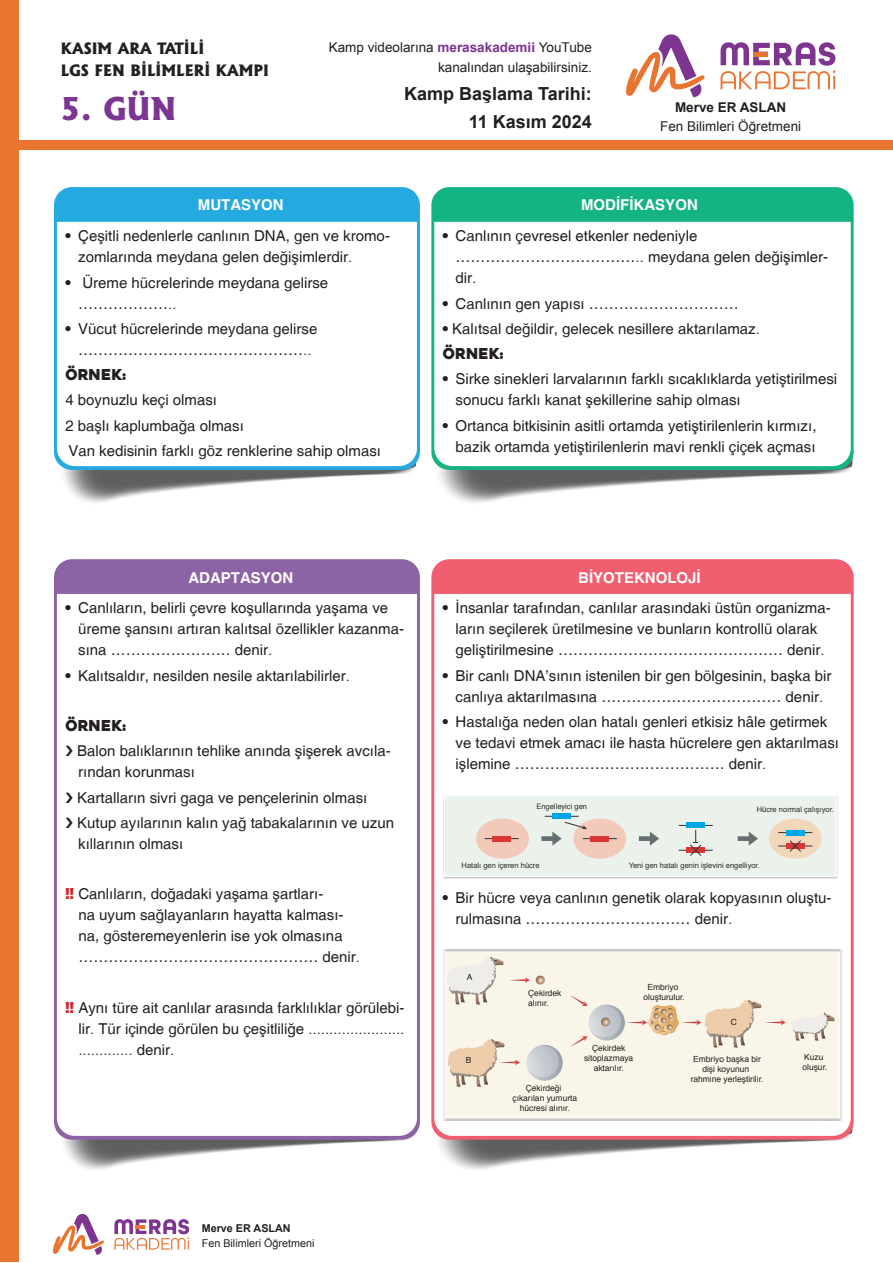
<style>
.page{position:relative;width:893px;height:1263px;background:#fff}
.page>*{position:absolute;margin:0;border:0;box-sizing:border-box;transform-origin:0 0}
.t1{font:800 30px "Albertus";color:#7c3590}
.t2{font:700 18px/28px "Arial";color:#231f20;text-align:right}
.regular{font:15px/21px "Helveticaisler";color:#231f20}
.regular-2{font:700 15px "yargi Helvetica";color:#fff}
.t3{font:800 15px/22.5px "Albertus";color:#231f20}
.regular-3{font:15px "Heavitas";color:#231f20}
.t4{font:13.5px/19.5px "Arial";color:#231f20;text-align:right}
.t5{font:700 13.5px "Arial";color:#231f20}
.t6{font:10.8px "Arial";color:#231f20}
.t7{font:700 10.8px "Arial";color:#231f20}
.t8{font:8.4px/10.2px "Helvetica";color:#231f20;text-align:center}
.t9{font:7.5px "Helvetica";color:#29322f}
.s1{font-weight:700;color:#7c3590}
.s2{font-family:"Heavitas";color:#d1232a}
</style>
<div class="page">
<svg style="left:626px;top:34px;width:79px;height:63px"></svg>
<svg style="left:720px;top:42px;width:115px;height:47px"></svg>
<hr style="left:753px;top:52px;width:15px;height:4px;background:#e8742f">
<svg style="left:53px;top:1214px;width:51px;height:41px"></svg>
<svg style="left:114px;top:1219px;width:75px;height:30px"></svg>
<div style="left:1px;top:1px;width:18px;height:1261px;background:#e97530"></div>
<div style="left:10px;top:140px;width:882px;height:9px;background:#e97530"></div>
<svg style="left:62px;top:466px;width:354px;height:37px"></svg>
<svg style="left:62px;top:1136px;width:352px;height:34px"></svg>
<svg style="left:438px;top:456px;width:416px;height:47px"></svg>
<svg style="left:438px;top:1129px;width:415px;height:41px"></svg>
<div style="left:54px;top:187px;width:366px;height:283px;background:#24aae1;border-radius:18px"></div>
<div style="left:54px;top:559px;width:366px;height:581px;background:#8c63a5;border-radius:18px"></div>
<div style="left:431px;top:187px;width:423px;height:283px;background:#13b383;border-radius:18px"></div>
<div style="left:431px;top:559px;width:423px;height:581px;background:#f05e70;border-radius:18px"></div>
<div style="left:57px;top:222px;width:360px;height:244px;background:#fff"></div>
<div style="left:57px;top:594px;width:360px;height:542px;background:#fff"></div>
<div style="left:434px;top:222px;width:417px;height:244px;background:#fff"></div>
<div style="left:434px;top:594px;width:417px;height:542px;background:#fff"></div>
<img style="left:443px;top:794px;width:396px;height:85px">
<div style="left:444px;top:796px;width:392px;height:80px;background:#ebf2eb"></div>
<div style="left:444px;top:795px;width:392px;height:82px;border:1px solid #fff"></div>
<div style="left:476px;top:818px;width:53px;height:41px;background:#f3caba;border-radius:50%"></div>
<div style="left:573px;top:818px;width:53px;height:41px;background:#f3caba;border-radius:50%"></div>
<div style="left:769px;top:818px;width:53px;height:41px;background:#f3d7bb;border-radius:50%"></div>
<svg style="left:738px;top:832px;width:20px;height:14px"></svg>
<svg style="left:639px;top:832px;width:20px;height:14px"></svg>
<hr style="left:485px;top:838px;width:34px;height:1px;background:#313336">
<div style="left:493px;top:836px;width:18px;height:5px;background:#d83734"></div>
<hr style="left:583px;top:838px;width:34px;height:1px;background:#313336">
<div style="left:591px;top:836px;width:18px;height:5px;background:#d83734"></div>
<hr style="left:545px;top:816px;width:34px;height:1px;background:#313336">
<div style="left:553px;top:813px;width:18px;height:6px;background:#00a7e5"></div>
<hr style="left:679px;top:825px;width:34px;height:1px;background:#313336">
<div style="left:687px;top:823px;width:18px;height:5px;background:#00a7e5"></div>
<hr style="left:679px;top:850px;width:34px;height:1px;background:#313336">
<div style="left:687px;top:847px;width:18px;height:6px;background:#d83734"></div>
<hr style="left:778px;top:832px;width:34px;height:1px;background:#313336">
<div style="left:786px;top:830px;width:18px;height:5px;background:#00a7e5"></div>
<hr style="left:778px;top:846px;width:34px;height:1px;background:#313336">
<div style="left:786px;top:843px;width:18px;height:6px;background:#d83734"></div>
<svg style="left:690px;top:830px;width:12px;height:26px"></svg>
<svg style="left:789px;top:840px;width:12px;height:12px"></svg>
<svg style="left:541px;top:821px;width:46px;height:25px"></svg>
<div style="left:443px;top:950px;width:399px;height:171px;background:linear-gradient(to right,#dfdede,#dfdede)"></div>
<div style="left:445px;top:952px;width:394px;height:166px;background:#f9f5e8"></div>
<svg style="left:449px;top:956px;width:55px;height:49px"></svg>
<svg style="left:526px;top:1045px;width:37px;height:36px"></svg>
<svg style="left:526px;top:1046px;width:33px;height:31px"></svg>
<svg style="left:589px;top:1005px;width:36px;height:35px"></svg>
<svg style="left:588px;top:1005px;width:33px;height:32px"></svg>
<svg style="left:510px;top:977px;width:20px;height:6px"></svg>
<svg style="left:570px;top:995px;width:18px;height:11px"></svg>
<svg style="left:570px;top:1036px;width:18px;height:11px"></svg>
<svg style="left:448px;top:1039px;width:72px;height:48px"></svg>
<svg style="left:627px;top:999px;width:208px;height:49px"></svg>
<svg style="left:601px;top:1017px;width:9px;height:9px"></svg>
<svg style="left:536px;top:975px;width:9px;height:9px"></svg>
<div style="left:445px;top:951px;width:395px;height:167px;border:1px solid #fff"></div>
<svg style="left:66px;top:746px;width:7px;height:10px"></svg>
<svg style="left:66px;top:792px;width:7px;height:11px"></svg>
<svg style="left:66px;top:817px;width:7px;height:11px"></svg>
<p class="t3" style="left:61px;top:37px;width:210px">KASIM ARA TATİLİ<br>LGS FEN BİLİMLERİ KAMPI</p>
<h1 class="t1" style="left:61px;top:90px;width:117px">5. GÜN</h1>
<p class="regular-2" style="left:198px;top:196px;width:87px">MUTASYON</p>
<p class="t4" style="left:329px;top:38px;width:265px">Kamp videolarına <span class="s1">merasakademii</span> YouTube kanalından ulaşabilirsiniz.</p>
<p class="t2" style="left:404px;top:80px;width:189px">Kamp Başlama Tarihi:<br>11 Kasım 2024</p>
<p class="t5" style="left:675px;top:98px;width:113px">Merve ER ASLAN</p>
<p class="t4" style="left:660px;top:117px;width:143px">Fen Bilimleri Öğretmeni</p>
<p class="regular-2" style="left:581px;top:196px;width:118px">MODİFİKASYON</p>
<p class="regular" style="left:78px;top:226px;width:313px;text-indent:-13px">• Çeşitli nedenlerle canlının DNA, gen ve kromo&shy;zomlarında meydana gelen değişimlerdir.</p>
<p class="regular" style="left:78px;top:272px;width:252px;text-indent:-13px">• Üreme hücrelerinde meydana gelirse ………………..</p>
<p class="regular" style="left:65px;top:319px;width:254px;text-align:center">• Vücut hücrelerinde meydana gelirse ………………………………………..</p>
<p class="regular-3" style="left:65px;top:365px;width:62px">ÖRNEK:</p>
<p class="regular" style="left:65px;top:390px;width:153px">4 boynuzlu keçi olması</p>
<p class="regular" style="left:65px;top:415px;width:180px">2 başlı kaplumbağa olması</p>
<p class="regular" style="left:68px;top:441px;width:314px">Van kedisinin farklı göz renklerine sahip olması</p>
<p class="regular" style="left:456px;top:226px;width:374px;text-indent:-13px">• Canlının çevresel etkenler nedeniyle ……………………………….. meydana gelen değişimler&shy;dir.</p>
<p class="regular" style="left:443px;top:293px;width:298px">• Canlının gen yapısı …………………………</p>
<p class="regular" style="left:443px;top:319px;width:319px">• Kalıtsal değildir, gelecek nesillere aktarılamaz.</p>
<p class="regular-3" style="left:443px;top:344px;width:62px">ÖRNEK:</p>
<p class="regular" style="left:456px;top:369px;width:383px;text-indent:-13px">• Sirke sinekleri larvalarının farklı sıcaklıklarda yetiştirilmesi sonucu farklı kanat şekillerine sahip olması</p>
<p class="regular" style="left:443px;top:415px;width:375px;text-align:right">• Ortanca bitkisinin asitli ortamda yetiştirilenlerin kırmızı, bazik ortamda yetiştirilenlerin mavi renkli çiçek açması</p>
<p class="regular-2" style="left:188px;top:569px;width:106px">ADAPTASYON</p>
<p class="regular" style="left:78px;top:598px;width:327px;text-indent:-13px">• Canlıların, belirli çevre koşullarında yaşama ve üreme şansını artıran kalıtsal özellikler kazanma&shy;sına …………………… denir.</p>
<p class="regular" style="left:65px;top:665px;width:286px">• Kalıtsaldır, nesilden nesile aktarılabilirler.</p>
<p class="regular-3" style="left:65px;top:716px;width:62px">ÖRNEK:</p>
<p class="regular" style="left:77px;top:741px;width:315px">Balon balıklarının tehlike anında şişerek avcıla&shy;rından korunması</p>
<p class="regular" style="left:77px;top:787px;width:292px">Kartalların sivri gaga ve pençelerinin olması</p>
<p class="regular" style="left:77px;top:813px;width:318px">Kutup ayılarının kalın yağ tabakalarının ve uzun kıllarının olması</p>
<p class="regular" style="left:78px;top:884px;width:283px;text-indent:-13px"><span class="s2">!!</span> Canlıların, doğadaki yaşama şartları-<br>na uyum sağlayanların hayatta kalması&shy;na, gösteremeyenlerin ise yok olmasına ………………………………………… denir.</p>
<p class="regular" style="left:78px;top:998px;width:327px;text-align:justify;text-indent:-13px"><span class="s2">!!</span> Aynı türe ait canlılar arasında farklılıklar görülebi&shy;lir. Tür içinde görülen bu çeşitliliğe ....................... ............. denir.</p>
<p class="regular-2" style="left:578px;top:569px;width:124px">BİYOTEKNOLOJİ</p>
<p class="regular" style="left:443px;top:598px;width:389px;text-align:center">• İnsanlar tarafından, canlılar arasındaki üstün organizma&shy;ların seçilerek üretilmesine ve bunların kontrollü olarak geliştirilmesine ……………………………………… denir.</p>
<p class="regular" style="left:443px;top:665px;width:390px;text-align:center">• Bir canlı DNA’sının istenilen bir gen bölgesinin, başka bir canlıya aktarılmasına ……………………………… denir.</p>
<p class="regular" style="left:456px;top:712px;width:385px;text-indent:-13px">• Hastalığa neden olan hatalı genleri etkisiz hâle getirmek ve tedavi etmek amacı ile hasta hücrelere gen aktarılması işlemine …………………………………… denir.</p>
<p class="t9" style="left:536px;top:801px;width:52px">Engelleyici gen</p>
<p class="t9" style="left:462px;top:860px;width:80px">Hatalı gen içeren hücre</p>
<p class="t9" style="left:757px;top:803px;width:79px">Hücre normal çalışıyor.</p>
<p class="t9" style="left:629px;top:860px;width:133px">Yeni gen hatalı genin işlevini engelliyor.</p>
<p class="regular" style="left:456px;top:888px;width:378px;text-indent:-13px">• Bir hücre veya canlının genetik olarak kopyasının oluştu&shy;rulmasına …………………………… denir.</p>
<p class="t8" style="left:467px;top:972px;width:7px">A</p>
<p class="t8" style="left:466px;top:1056px;width:7px">B</p>
<p class="t8" style="left:528px;top:988px;width:35px;text-align:left">Çekirdek alınır.</p>
<p class="t8" style="left:644px;top:982px;width:43px">Embriyo oluşturulur.</p>
<p class="t8" style="left:731px;top:1017px;width:8px">C</p>
<p class="t8" style="left:584px;top:1043px;width:51px">Çekirdek sitoplazmaya aktarılır.</p>
<p class="t8" style="left:691px;top:1054px;width:74px">Embriyo başka bir dişi koyunun rahmine yerleştirilir.</p>
<p class="t8" style="left:802px;top:1052px;width:26px;text-align:left">Kuzu oluşur.</p>
<p class="t8" style="left:512px;top:1083px;width:66px">Çekirdeği çıkarılan yumurta hücresi alınır.</p>
<p class="t7" style="left:202px;top:1220px;width:91px">Merve ER ASLAN</p>
<p class="t6" style="left:202px;top:1236px;width:114px">Fen Bilimleri Öğretmeni</p>
</div>
